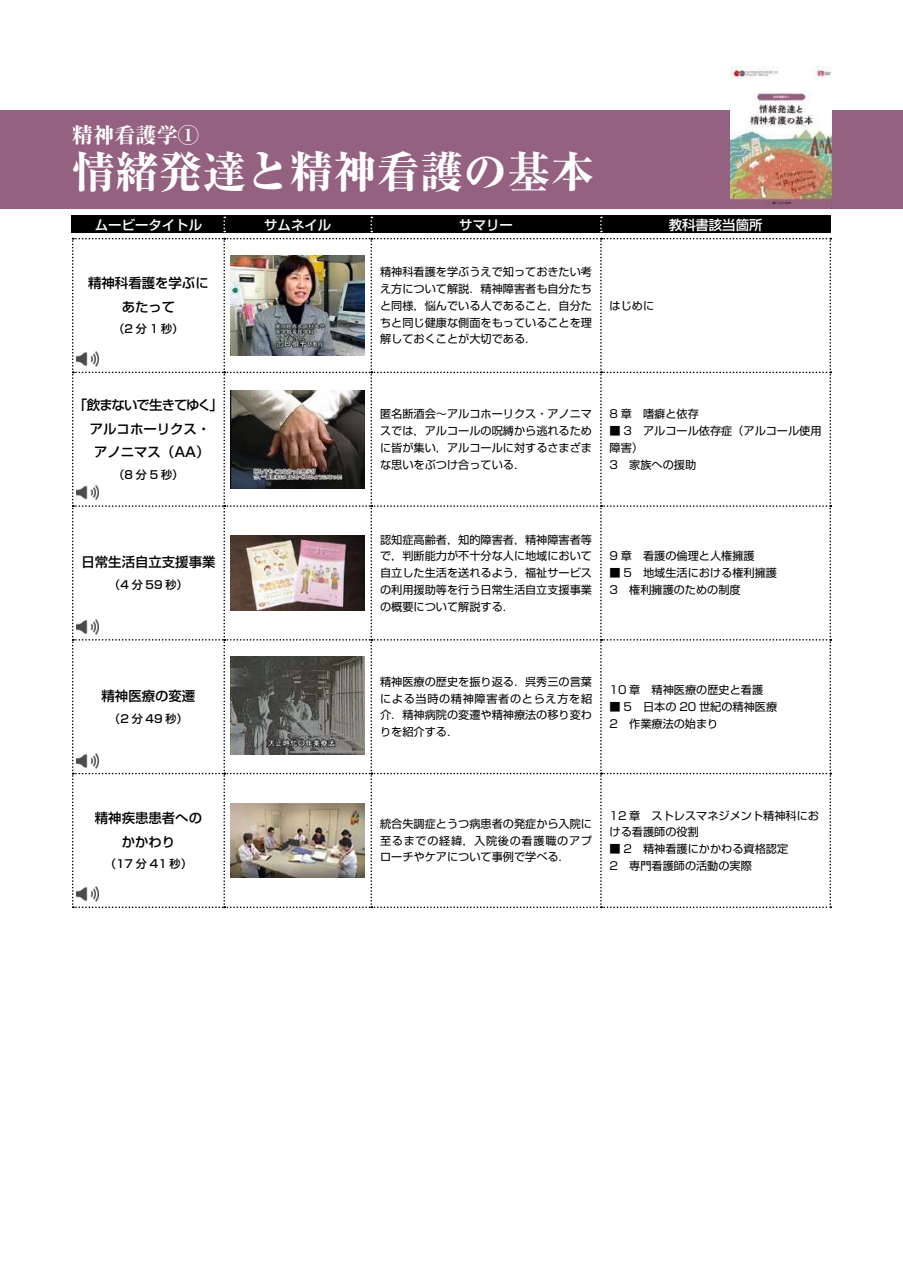
<style>
.page{position:relative;width:903px;height:1275px;background:#fff}
.page>*{position:absolute;margin:0;border:0;box-sizing:border-box;transform-origin:0 0}
.t1{font:800 43.57px "Ryumin Pr 5";color:#fff}
.t2{font:800 21.18px "Ryumin Pr 5";color:#fff}
.t3{font:500 13.47px/23.4px "Shin Go Pr 5";color:#000;text-align:center}
.t4{font:500 13.47px "Shin Go Pr 5";color:#fff}
.t5{font:11.2px/16.8px "Shin Go Pr 5";color:#000;text-align:justify}
.t6{font:500 11.2px "Shin Go Pr 5";letter-spacing:.25em;color:#000}
</style>
<div class="page">
<div style="left:72px;top:216px;width:759px;height:17px;background:#000"></div>
<svg style="left:223px;top:217px;width:2px;height:15px"></svg>
<svg style="left:370px;top:217px;width:2px;height:15px"></svg>
<svg style="left:600px;top:217px;width:2px;height:15px"></svg>
<div style="left:0;top:111px;width:903px;height:98px;background:#946180"></div>
<svg style="left:72px;top:238px;width:759px;height:670px"></svg>
<img style="left:76px;top:348px;width:23px;height:22px">
<img style="left:231px;top:255px;width:134px;height:100px">
<img style="left:76px;top:481px;width:23px;height:22px">
<img style="left:231px;top:390px;width:134px;height:98px">
<img style="left:76px;top:616px;width:23px;height:22px">
<img style="left:231px;top:535px;width:134px;height:76px">
<img style="left:76px;top:750px;width:23px;height:22px">
<img style="left:231px;top:657px;width:134px;height:98px">
<img style="left:76px;top:883px;width:23px;height:22px">
<img style="left:231px;top:803px;width:134px;height:74px">
<img style="left:730px;top:66px;width:101px;height:139px">
<h2 class="t2" style="left:72px;top:119px;width:129px">精神看護学①</h2>
<h1 class="t1" style="left:72px;top:137px;width:524px">情緒発達と精神看護の基本</h1>
<p class="t4" style="left:95px;top:213px;width:109px">ムービータイトル</p>
<p class="t4" style="left:264px;top:213px;width:68px">サムネイル</p>
<p class="t4" style="left:459px;top:213px;width:55px">サマリー</p>
<p class="t4" style="left:669px;top:213px;width:95px">教科書該当箇所</p>
<p class="t3" style="left:88px;top:270px;width:122px">精神科看護を学ぶにあたって</p>
<p class="t6" style="left:113px;top:320px;width:71px">（2分1秒）</p>
<p class="t3" style="left:74px;top:392px;width:151px">「飲まないで生きてゆく」アルコホーリクス・<br>アノニマス（AA）</p>
<p class="t6" style="left:113px;top:465px;width:71px">（8分5秒）</p>
<p class="t3" style="left:81px;top:549px;width:135px">日常生活自立支援事業</p>
<p class="t6" style="left:109px;top:575px;width:80px">（4 分 59 秒）</p>
<p class="t3" style="left:102px;top:683px;width:95px">精神医療の変遷</p>
<p class="t6" style="left:109px;top:709px;width:80px">（2 分 49 秒）</p>
<p class="t3" style="left:95px;top:805px;width:109px">精神疾患患者へのかかわり</p>
<p class="t6" style="left:105px;top:855px;width:88px">（17 分 41 秒）</p>
<p class="t5" style="left:380px;top:263px;width:214px">精神科看護を学ぶうえで知っておきたい考え方について解説．精神障害者も自分たちと同様，悩んでいる人であること，自分たちと同じ健康な側面をもっていることを理解しておくことが大切である．</p>
<p class="t5" style="left:609px;top:296px;width:46px">はじめに</p>
<p class="t5" style="left:380px;top:405px;width:214px">匿名断酒会～アルコホーリクス・アノニマスでは，アルコールの呪縛から逃れるために皆が集い，アルコールに対するさまざまな思いをぶつけ合っている．</p>
<p class="t5" style="left:609px;top:405px;width:91px">8 章　嗜癖と依存</p>
<p class="t5" style="left:609px;top:421px;width:214px;text-align:left">■ 3　アルコール依存症（アルコール使用障害）<br>3　家族への援助</p>
<p class="t5" style="left:380px;top:530px;width:214px">認知症高齢者，知的障害者，精神障害者等で，判断能力が不十分な人に地域において自立した生活を送れるよう，福祉サービスの利用援助等を行う日常生活自立支援事業の概要について解説する．</p>
<p class="t5" style="left:609px;top:547px;width:147px">9 章　看護の倫理と人権擁護</p>
<p class="t5" style="left:609px;top:563px;width:169px">■ 5　地域生活における権利擁護<br>3　権利擁護のための制度</p>
<p class="t5" style="left:380px;top:672px;width:214px">精神医療の歴史を振り返る．呉秀三の言葉による当時の精神障害者のとらえ方を紹介．精神病院の変遷や精神療法の移り変わりを紹介する．</p>
<p class="t5" style="left:609px;top:680px;width:155px">10 章　精神医療の歴史と看護</p>
<p class="t5" style="left:609px;top:697px;width:169px">■ 5　日本の 20 世紀の精神医療<br>2　作業療法の始まり</p>
<p class="t5" style="left:380px;top:814px;width:214px">統合失調症とうつ病患者の発症から入院に至るまでの経緯，入院後の看護職のアプローチやケアについて事例で学べる．</p>
<p class="t5" style="left:609px;top:806px;width:211px">12 章　ストレスマネジメント精神科における看護師の役割</p>
<p class="t5" style="left:609px;top:839px;width:180px">■ 2　精神看護にかかわる資格認定<br>2　専門看護師の活動の実際</p>
</div>
